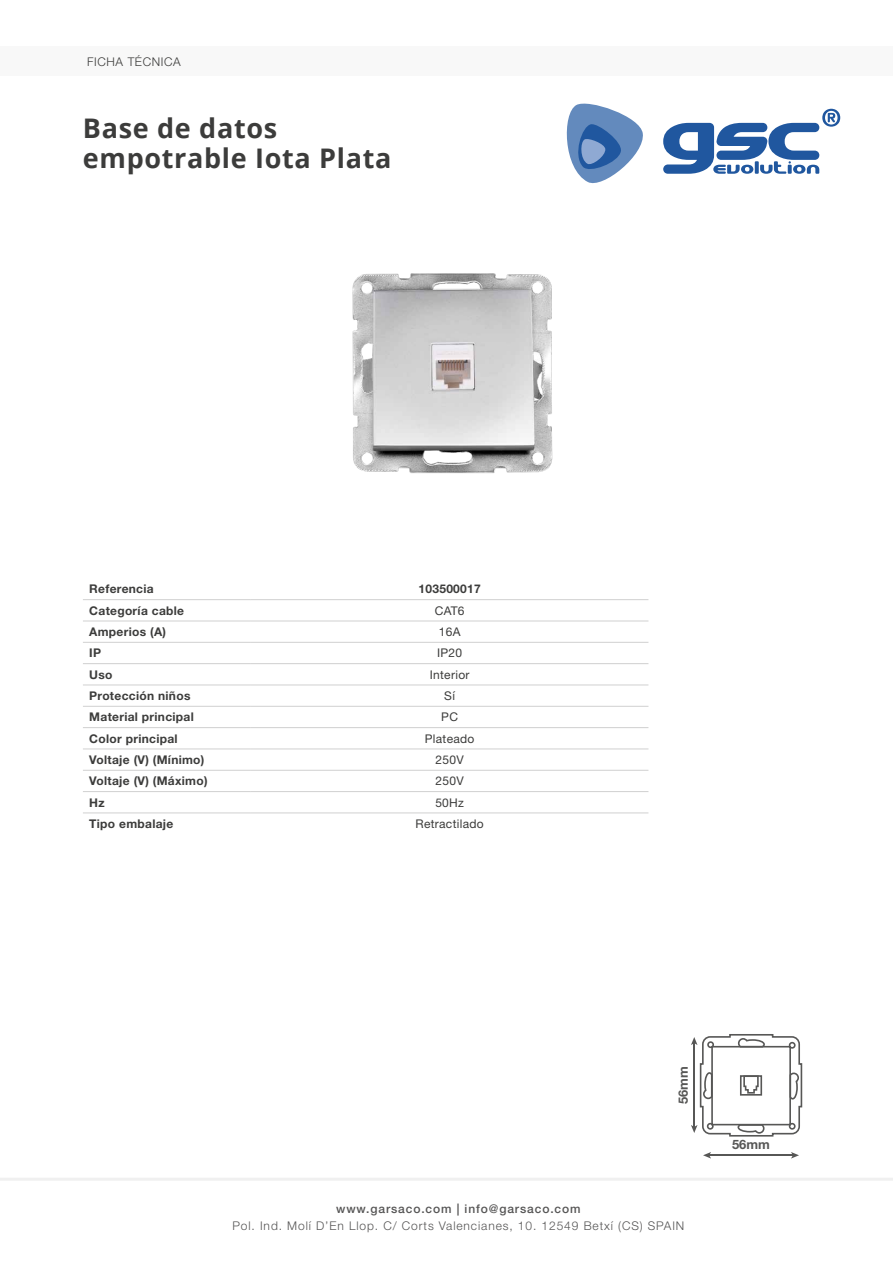
<style>
.page{position:relative;width:893px;height:1263px;background:#fff}
.page>*{position:absolute;margin:0;border:0;box-sizing:border-box;transform-origin:0 0}
.t1{font:700 27px/30px "Open Sans";letter-spacing:.025em;color:#3c3c3b}
.t2{font:700 12.9px "Helvetica Neue LT Std";color:#575756}
.t3{font:700 12px "Helvetica Neue LT Std";letter-spacing:.025em;color:#3c3c3b}
.t4{font:300 12px "Helvetica Neue LT Std";letter-spacing:.075em;color:#565555}
.t5{font:12px "Helvetica Neue LT Std";letter-spacing:.025em;color:#3c3c3b}
.t6{font:500 12px "Helvetica Neue LT Std";letter-spacing:.075em;color:#565555}
.t7{font:300 12px "Helvetica Neue LT Std";letter-spacing:.05em;color:#3c3c3b}
</style>
<div class="page">
<svg style="left:663px;top:109px;width:177px;height:65px"></svg>
<svg style="left:566px;top:103px;width:77px;height:81px"></svg>
<hr style="left:0;top:1178px;width:893px;height:3px;background:#f0f0f0">
<div style="left:0;top:47px;width:893px;height:29px;background:#f8f8f8"></div>
<hr style="left:83px;top:599px;width:168px;height:1px;background:#d0d0d0">
<hr style="left:251px;top:599px;width:397px;height:1px;background:#d0d0d0">
<hr style="left:83px;top:621px;width:168px;height:1px;background:#d0d0d0">
<hr style="left:251px;top:621px;width:397px;height:1px;background:#d0d0d0">
<hr style="left:83px;top:642px;width:168px;height:1px;background:#d0d0d0">
<hr style="left:251px;top:642px;width:397px;height:1px;background:#d0d0d0">
<hr style="left:83px;top:663px;width:168px;height:1px;background:#d0d0d0">
<hr style="left:251px;top:663px;width:397px;height:1px;background:#d0d0d0">
<hr style="left:83px;top:685px;width:168px;height:1px;background:#d0d0d0">
<hr style="left:251px;top:685px;width:397px;height:1px;background:#d0d0d0">
<hr style="left:83px;top:706px;width:168px;height:1px;background:#d0d0d0">
<hr style="left:251px;top:706px;width:397px;height:1px;background:#d0d0d0">
<hr style="left:83px;top:727px;width:168px;height:1px;background:#d0d0d0">
<hr style="left:251px;top:727px;width:397px;height:1px;background:#d0d0d0">
<hr style="left:83px;top:748px;width:168px;height:1px;background:#d0d0d0">
<hr style="left:251px;top:748px;width:397px;height:1px;background:#d0d0d0">
<hr style="left:83px;top:770px;width:168px;height:1px;background:#d0d0d0">
<hr style="left:251px;top:770px;width:397px;height:1px;background:#d0d0d0">
<hr style="left:83px;top:791px;width:168px;height:1px;background:#d0d0d0">
<hr style="left:251px;top:791px;width:397px;height:1px;background:#d0d0d0">
<hr style="left:83px;top:812px;width:168px;height:1px;background:#d0d0d0">
<hr style="left:251px;top:812px;width:397px;height:1px;background:#d0d0d0">
<img style="left:352px;top:273px;width:201px;height:200px">
<hr style="left:708px;top:1155px;width:85px;height:1px;background:#575756">
<svg style="left:703px;top:1152px;width:8px;height:6px"></svg>
<svg style="left:791px;top:1152px;width:8px;height:6px"></svg>
<svg style="left:691px;top:1034px;width:112px;height:103px"></svg>
<p class="t7" style="left:87px;top:54px;width:95px">FICHA TÉCNICA</p>
<h1 class="t1" style="left:83px;top:112px;width:310px">Base de datos empotrable Iota Plata</h1>
<p class="t3" style="left:89px;top:582px;width:66px">Referencia</p>
<p class="t3" style="left:418px;top:582px;width:64px">103500017</p>
<p class="t3" style="left:89px;top:603px;width:96px">Categoría cable</p>
<p class="t5" style="left:435px;top:603px;width:31px">CAT6</p>
<p class="t3" style="left:89px;top:624px;width:78px">Amperios (A)</p>
<p class="t5" style="left:439px;top:624px;width:23px">16A</p>
<p class="t3" style="left:89px;top:645px;width:13px">IP</p>
<p class="t5" style="left:437px;top:646px;width:27px">IP20</p>
<p class="t3" style="left:89px;top:667px;width:25px">Uso</p>
<p class="t5" style="left:430px;top:667px;width:41px">Interior</p>
<p class="t3" style="left:89px;top:688px;width:103px">Protección niños</p>
<p class="t5" style="left:444px;top:688px;width:12px">Sí</p>
<p class="t3" style="left:89px;top:709px;width:106px">Material principal</p>
<p class="t5" style="left:441px;top:710px;width:18px">PC</p>
<p class="t3" style="left:89px;top:731px;width:90px">Color principal</p>
<p class="t5" style="left:425px;top:731px;width:51px">Plateado</p>
<p class="t3" style="left:89px;top:752px;width:117px">Voltaje (V) (Mínimo)</p>
<p class="t5" style="left:436px;top:752px;width:30px">250V</p>
<p class="t3" style="left:89px;top:773px;width:120px">Voltaje (V) (Máximo)</p>
<p class="t5" style="left:436px;top:774px;width:30px">250V</p>
<p class="t3" style="left:89px;top:795px;width:17px">Hz</p>
<p class="t5" style="left:435px;top:795px;width:30px">50Hz</p>
<p class="t3" style="left:89px;top:816px;width:86px">Tipo embalaje</p>
<p class="t5" style="left:416px;top:816px;width:70px">Retractilado</p>
<p class="t2" style="left:675px;top:1104px;width:39px;rotate:-90deg">56mm</p>
<p class="t6" style="left:336px;top:1202px;width:246px">www.garsaco.com | info@garsaco.com</p>
<p class="t4" style="left:232px;top:1218px;width:453px">Pol. Ind. Molí D’En Llop. C/ Corts Valencianes, 10. 12549 Betxí (CS) SPAIN</p>
<p class="t2" style="left:732px;top:1136px;width:39px">56mm</p>
</div>
